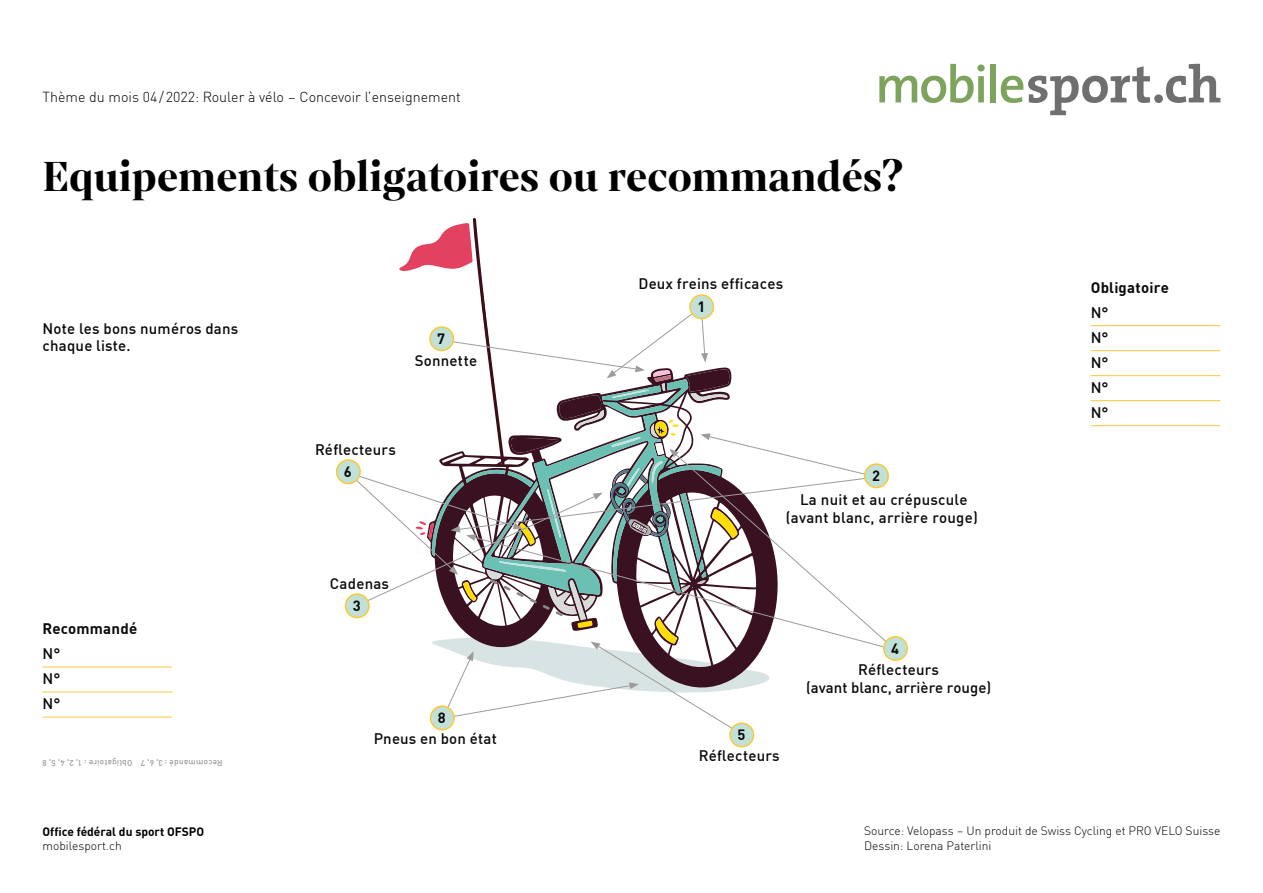
<style>
.page{position:relative;width:1263px;height:893px;background:#fff}
.page>*{position:absolute;margin:0;border:0;box-sizing:border-box;transform-origin:0 0}
.h_Titel{font:700 45px "Mixta Pro";color:#000}
.t1{font:500 15px/18px "DINOT";letter-spacing:.015em;color:#090909;text-align:center}
.t2{font:700 15px/25px "DINOT";letter-spacing:.015em;color:#090909}
.t3{font:700 14.7px "DINOT";color:#090909}
.t4{font:300 14.25px "DINOT";color:#000}
.p_Legende{font:300 12px "DINOT";color:#000}
.t5{font:700 12px "DINOT";color:#000}
.t6{font:500 8.25px "DINOT";color:#9d9c9d}
.s1{font-weight:500}
</style>
<div class="page">
<svg style="left:879px;top:64px;width:106px;height:39px"></svg>
<div style="left:990px;top:64px;width:6px;height:38px;background:#7ea35d"></div>
<svg style="left:1001px;top:66px;width:149px;height:49px"></svg>
<div style="left:1154px;top:94px;width:9px;height:9px;background:#706f6f;border-radius:50%"></div>
<svg style="left:1166px;top:64px;width:54px;height:39px"></svg>
<hr style="left:43px;top:667px;width:129px;height:1px;background:#fbc839">
<hr style="left:43px;top:692px;width:129px;height:1px;background:#fbc839">
<hr style="left:43px;top:717px;width:129px;height:1px;background:#fbc839">
<hr style="left:1091px;top:325px;width:129px;height:1px;background:#fbc839">
<hr style="left:1091px;top:350px;width:129px;height:1px;background:#fbc839">
<hr style="left:1091px;top:375px;width:129px;height:1px;background:#fbc839">
<hr style="left:1091px;top:400px;width:129px;height:1px;background:#fbc839">
<hr style="left:1091px;top:425px;width:129px;height:1px;background:#fbc839">
<div style="left:730px;top:723px;width:24px;height:24px;background:#c1e1d8;border-radius:50%"></div>
<div style="left:729px;top:722px;width:25px;height:25px;border:2px solid #fbc839;border-radius:50%"></div>
<div style="left:337px;top:460px;width:23px;height:23px;background:#c1e1d8;border-radius:50%"></div>
<div style="left:336px;top:459px;width:25px;height:25px;border:2px solid #fbc839;border-radius:50%"></div>
<div style="left:884px;top:637px;width:23px;height:23px;background:#c1e1d8;border-radius:50%"></div>
<div style="left:883px;top:636px;width:25px;height:25px;border:2px solid #fbc839;border-radius:50%"></div>
<svg style="left:347px;top:218px;width:549px;height:517px"></svg>
<div style="left:345px;top:594px;width:24px;height:24px;background:#c1e1d8;border-radius:50%"></div>
<div style="left:345px;top:593px;width:25px;height:25px;border:2px solid #fbc839;border-radius:50%"></div>
<div style="left:690px;top:295px;width:23px;height:24px;background:#c1e1d8;border-radius:50%"></div>
<div style="left:689px;top:294px;width:25px;height:25px;border:2px solid #fbc839;border-radius:50%"></div>
<p class="t4" style="left:43px;top:86px;width:420px">Thème du mois 04/2022: Rouler à vélo – Concevoir l’enseignement</p>
<p class="h_Titel" style="left:43px;top:151px;width:862px">Equipements obligatoires ou recommandés?</p>
<p class="t1" style="left:43px;top:319px;width:197px;line-height:16.5px;text-align:left">Note les bons numéros dans chaque liste.</p>
<p class="t2" style="left:43px;top:614px;width:96px">Recommandé<br><span class="s1">N°<br>N°<br>N°</span></p>
<p class="t6" style="left:133px;top:770px;width:92px;rotate:-180deg">O r iotagi lb e : 1 2, 4, 5, 8,</p>
<p class="t6" style="left:223px;top:770px;width:83px;rotate:-180deg">R oce m m a dn é : 3 6, , 7</p>
<p class="t3" style="left:437px;top:327px;width:9px">7</p>
<p class="t1" style="left:415px;top:350px;width:64px">Sonnette</p>
<p class="t1" style="left:315px;top:439px;width:82px">Réflecteurs</p>
<p class="t3" style="left:344px;top:460px;width:9px">6</p>
<p class="t1" style="left:330px;top:573px;width:61px">Cadenas</p>
<p class="t3" style="left:353px;top:594px;width:9px">3</p>
<p class="t1" style="left:638px;top:274px;width:146px">Deux freins efficaces</p>
<p class="t3" style="left:697px;top:295px;width:9px">1</p>
<p class="t3" style="left:872px;top:464px;width:9px">2</p>
<p class="t1" style="left:786px;top:489px;width:193px">La nuit et au crépuscule (avant blanc, arrière rouge)</p>
<p class="t3" style="left:891px;top:637px;width:9px">4</p>
<p class="t1" style="left:806px;top:659px;width:187px">Réflecteurs<br>(avant blanc, arrière rouge)</p>
<p class="t3" style="left:438px;top:706px;width:9px">8</p>
<p class="t1" style="left:374px;top:728px;width:125px">Pneus en bon état</p>
<p class="t3" style="left:737px;top:723px;width:9px">5</p>
<p class="t1" style="left:699px;top:745px;width:82px">Réflecteurs</p>
<p class="t2" style="left:1091px;top:273px;width:80px">Obligatoire<br><span class="s1">N°<br>N°<br>N°<br>N°<br>N°</span></p>
<p class="t5" style="left:43px;top:822px;width:163px">Office fédéral du sport OFSPO</p>
<p class="p_Legende" style="left:43px;top:837px;width:81px">mobilesport.ch</p>
<p class="p_Legende" style="left:864px;top:822px;width:358px">Source: Velopass – Un produit de Swiss Cycling et PRO VELO Suisse</p>
<p class="p_Legende" style="left:864px;top:837px;width:129px">Dessin: Lorena Paterlini</p>
</div>
